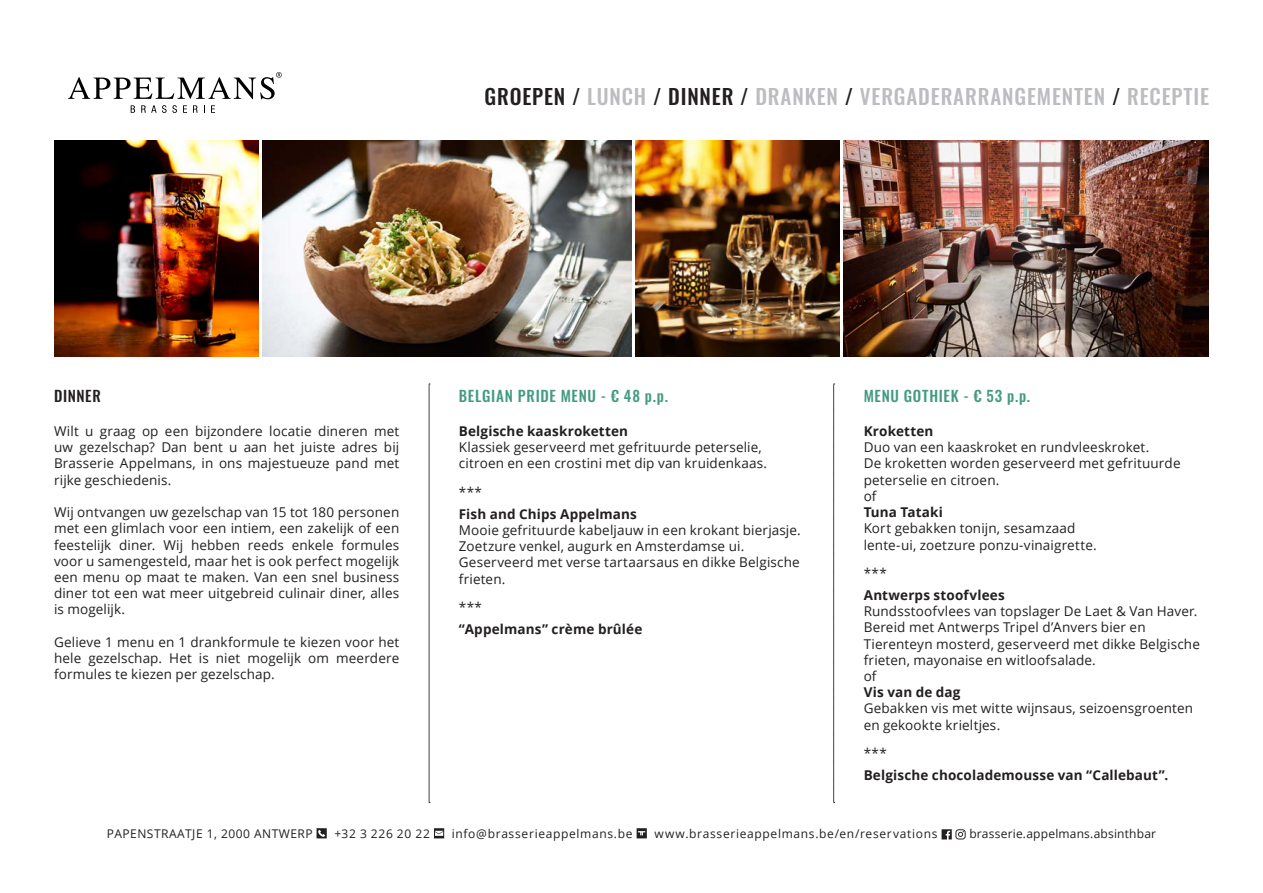
<style>
.page{position:relative;width:1263px;height:893px;background:#fff}
.page>*{position:absolute;margin:0;border:0;box-sizing:border-box;transform-origin:0 0}
.t1{font:500 21px "Oswald";letter-spacing:.04em;color:#bcbdc0}
.t2{font:500 15px "Oswald";letter-spacing:.05em;color:#439b81}
.t3{font:500 15px "Oswald";letter-spacing:.04em;color:#231f20}
.t4{font:13.5px/16.2px "Open Sans";letter-spacing:.01em;color:#231f20}
.t5{font:700 13.5px "Open Sans";letter-spacing:.01em;color:#231f20}
.t6{font:12px "Open Sans";letter-spacing:.05em;color:#231f20}
.t7{font:12px "Open Sans";letter-spacing:.015em;color:#231f20}
.s1{color:#231f20}
</style>
<div class="page">
<svg style="left:317px;top:828px;width:10px;height:10px"></svg>
<svg style="left:434px;top:828px;width:10px;height:10px"></svg>
<svg style="left:637px;top:828px;width:10px;height:10px"></svg>
<svg style="left:941px;top:829px;width:25px;height:10px"></svg>
<svg style="left:429px;top:384px;width:1px;height:419px"></svg>
<svg style="left:833px;top:384px;width:2px;height:419px"></svg>
<svg style="left:68px;top:72px;width:214px;height:27px"></svg>
<svg style="left:131px;top:105px;width:4px;height:8px"></svg>
<svg style="left:141px;top:105px;width:36px;height:8px"></svg>
<svg style="left:183px;top:105px;width:4px;height:8px"></svg>
<svg style="left:193px;top:105px;width:5px;height:8px"></svg>
<svg style="left:211px;top:105px;width:4px;height:8px"></svg>
<img style="left:54px;top:140px;width:204px;height:216px">
<img style="left:635px;top:140px;width:205px;height:216px">
<img style="left:262px;top:140px;width:369px;height:216px">
<img style="left:844px;top:140px;width:365px;height:216px">
<p class="t1" style="left:484px;top:85px;width:726px"><span class="s1">GROEPEN /</span> LUNCH <span class="s1">/ DINNER /</span> DRANKEN <span class="s1">/</span> VERGADERARRANGEMENTEN <span class="s1">/</span> RECEPTIE</p>
<p class="t3" style="left:54px;top:388px;width:48px">DINNER</p>
<p class="t4" style="left:54px;top:423px;width:347px;text-align:justify">Wilt u graag op een bijzondere locatie dineren met uw gezelschap? Dan bent u aan het juiste adres bij Brasserie Appelmans, in ons majestueuze pand met rijke geschiedenis.</p>
<p class="t4" style="left:54px;top:504px;width:347px;text-align:justify">Wij ontvangen uw gezelschap van 15 tot 180 personen met een glimlach voor een intiem, een zakelijk of een feestelijk diner. Wij hebben reeds enkele formules voor u samengesteld, maar het is ook perfect mogelijk een menu op maat te maken. Van een snel business diner tot een wat meer uitgebreid culinair diner, alles is mogelijk.</p>
<p class="t4" style="left:54px;top:633px;width:347px;text-align:justify">Gelieve 1 menu en 1 drankformule te kiezen voor het hele gezelschap. Het is niet mogelijk om meerdere formules te kiezen per gezelschap.</p>
<p class="t2" style="left:459px;top:388px;width:211px">BELGIAN PRIDE MENU - € 48 p.p.</p>
<p class="t5" style="left:459px;top:422px;width:171px">Belgische kaaskroketten</p>
<p class="t4" style="left:459px;top:439px;width:310px">Klassiek geserveerd met gefrituurde peterselie, citroen en een crostini met dip van kruidenkaas.</p>
<p class="t4" style="left:459px;top:483px;width:25px">***</p>
<p class="t5" style="left:459px;top:504px;width:180px">Fish and Chips Appelmans</p>
<p class="t4" style="left:459px;top:522px;width:343px">Mooie gefrituurde kabeljauw in een krokant bierjasje.<br>Zoetzure venkel, augurk en Amsterdamse ui.<br>Geserveerd met verse tartaarsaus en dikke Belgische frieten.</p>
<p class="t4" style="left:459px;top:599px;width:25px">***</p>
<p class="t5" style="left:459px;top:620px;width:185px">“Appelmans” crème brûlée</p>
<p class="t2" style="left:864px;top:388px;width:168px">MENU GOTHIEK - € 53 p.p.</p>
<p class="t5" style="left:864px;top:422px;width:71px">Kroketten</p>
<p class="t4" style="left:864px;top:439px;width:287px">Duo van een kaaskroket en rundvleeskroket.</p>
<p class="t4" style="left:864px;top:455px;width:318px">De kroketten worden geserveerd met gefrituurde peterselie en citroen.</p>
<p class="t4" style="left:864px;top:488px;width:14px">of</p>
<p class="t5" style="left:864px;top:503px;width:81px">Tuna Tataki</p>
<p class="t4" style="left:864px;top:520px;width:213px">Kort gebakken tonijn, sesamzaad</p>
<p class="t4" style="left:864px;top:536px;width:234px">lente-ui, zoetzure ponzu-vinaigrette.</p>
<p class="t4" style="left:864px;top:564px;width:25px">***</p>
<p class="t5" style="left:864px;top:585px;width:143px">Antwerps stoofvlees</p>
<p class="t4" style="left:864px;top:603px;width:335px">Rundsstoofvlees van topslager De Laet &amp; Van Haver.</p>
<p class="t4" style="left:864px;top:619px;width:338px">Bereid met Antwerps Tripel d’Anvers bier en<br>Tierenteyn mosterd, geserveerd met dikke Belgische frieten, mayonaise en witloofsalade.</p>
<p class="t4" style="left:864px;top:668px;width:14px">of</p>
<p class="t5" style="left:864px;top:683px;width:98px">Vis van de dag</p>
<p class="t4" style="left:864px;top:700px;width:331px">Gebakken vis met witte wijnsaus, seizoensgroenten en gekookte krieltjes.</p>
<p class="t4" style="left:864px;top:744px;width:25px">***</p>
<p class="t5" style="left:864px;top:765px;width:306px">Belgische chocolademousse van “Callebaut”.</p>
<p class="t6" style="left:107px;top:826px;width:207px">PAPENSTRAATJE 1, 2000 ANTWERP</p>
<p class="t6" style="left:334px;top:826px;width:97px">+32 3 226 20 22</p>
<p class="t6" style="left:452px;top:826px;width:182px">info@brasserieappelmans.be</p>
<p class="t6" style="left:654px;top:826px;width:284px">www.brasserieappelmans.be/en/reservations</p>
<p class="t7" style="left:969px;top:826px;width:188px">brasserie.appelmans.absinthbar</p>
</div>
